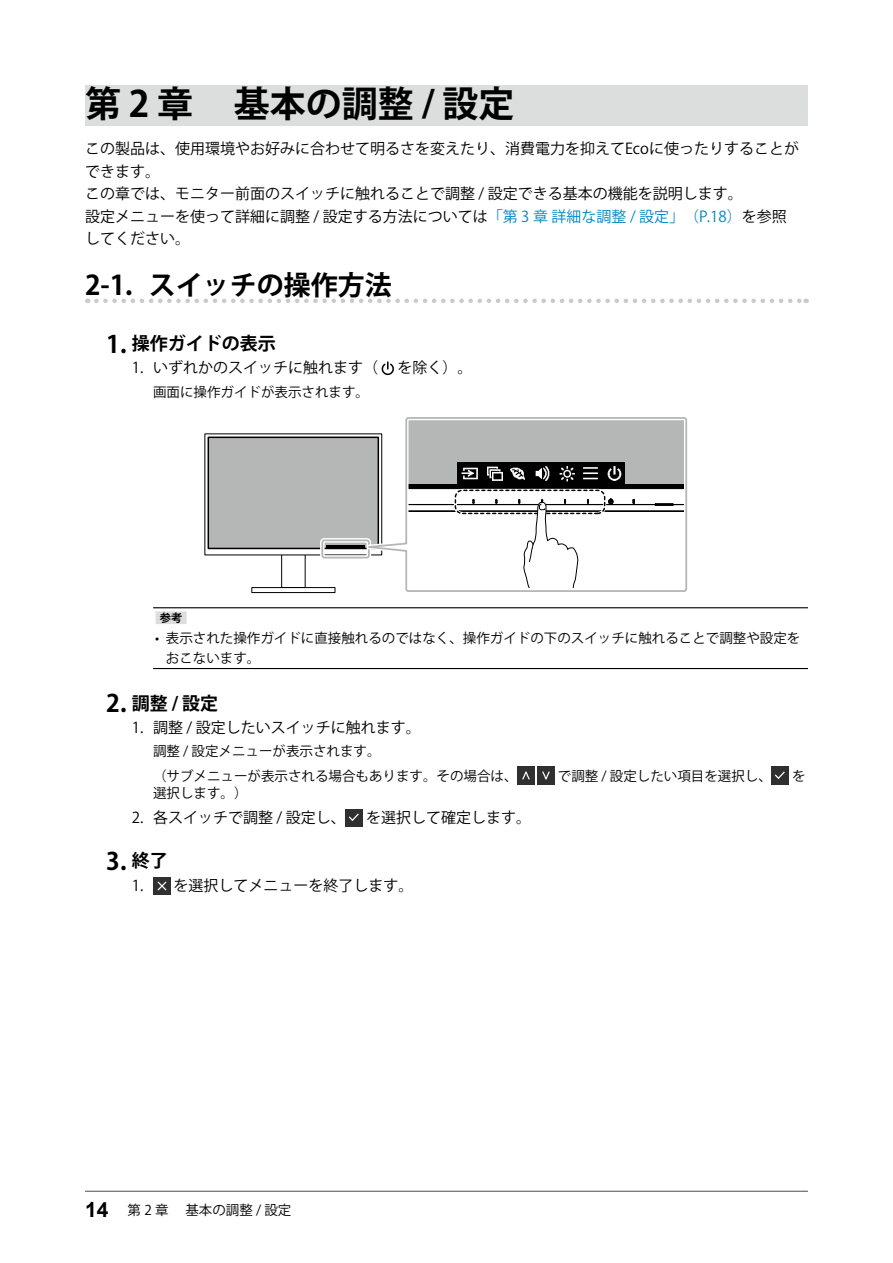
<style>
.page{position:relative;width:893px;height:1263px;background:#fff}
.page>*{position:absolute;margin:0;border:0;box-sizing:border-box;transform-origin:0 0}
.t1{font:700 36px "Koz Go Pro";color:#000}
.t2{font:700 27px "Koz Go Pro";color:#000}
.t3{font:700 24px "Koz Go Pro";color:#000}
.t4{font:700 18px "Koz Go Pro";color:#000}
.t5{font:15px/22.5px "Koz Go Pro";color:#000}
.t6{font:13.5px/19.5px "Koz Go Pro";color:#000}
.t7{font:700 11.25px "Koz Go Pro";color:#000}
.s1{color:#0087c3}
.s2{font-size:24px}
.s3{font-size:18px}
.s4{font-family:"Arial";font-weight:700;font-size:21px}
</style>
<div class="page">
<div style="left:85px;top:85px;width:723px;height:40px;background:#dcdddd"></div>
<svg style="left:96px;top:299px;width:711px;height:4px"></svg>
<svg style="left:382px;top:362px;width:12px;height:13px"></svg>
<div style="left:281px;top:538px;width:25px;height:50px;border:1px solid #000"></div>
<div style="left:251px;top:587px;width:84px;height:6px;border:1px solid #000"></div>
<svg style="left:207px;top:436px;width:157px;height:117px"></svg>
<div style="left:208px;top:437px;width:170px;height:111px;background:#b5b6b6"></div>
<div style="left:208px;top:437px;width:171px;height:112px;border:2px solid #000"></div>
<hr style="left:326px;top:545px;width:39px;height:3px;background:#000">
<div style="left:320px;top:538px;width:51px;height:22px;border:4px solid #fff;border-radius:2px"></div>
<div style="left:321px;top:539px;width:49px;height:19px;border:2px solid #b5b6b6;border-radius:2px"></div>
<svg style="left:367px;top:417px;width:321px;height:175px"></svg>
<hr style="left:153px;top:607px;width:655px;height:1px;background:#000">
<hr style="left:153px;top:668px;width:655px;height:1px;background:#000">
<div style="left:156px;top:611px;width:31px;height:13px;background:#dcdddd"></div>
<img style="left:518px;top:767px;width:17px;height:17px">
<img style="left:538px;top:767px;width:17px;height:17px">
<img style="left:772px;top:767px;width:17px;height:17px">
<img style="left:346px;top:809px;width:17px;height:17px">
<img style="left:153px;top:877px;width:17px;height:17px">
<hr style="left:85px;top:1191px;width:723px;height:1px;background:#595757">
<h1 class="t1" style="left:85px;top:80px;width:431px">第2章 基本の調整/設定</h1>
<p class="t5" style="left:85px;top:138px;width:715px">この製品は、使用環境やお好みに合わせて明るさを変えたり、消費電力を抑えてEcoに使ったりすることができます。<br>この章では、モニター前面のスイッチに触れることで調整 / 設定できる基本の機能を説明します。<br>設定メニューを使って詳細に調整 / 設定する方法については<span class="s1">「第 3 章詳細な調整 / 設定」（P.18）</span>を参照してください。</p>
<h2 class="t2" style="left:85px;top:268px;width:308px">2-1. スイッチの操作方法</h2>
<p class="t4" style="left:106px;top:332px;width:171px"><span class="s2">1.</span> 操作ガイドの表示</p>
<p class="t5" style="left:132px;top:357px;width:248px">1. いずれかのスイッチに触れます（</p>
<p class="t5" style="left:397px;top:357px;width:76px">を除く）。</p>
<p class="t6" style="left:153px;top:382px;width:218px">画面に操作ガイドが表示されます。</p>
<p class="t7" style="left:160px;top:610px;width:24px">参考</p>
<p class="t6" style="left:166px;top:629px;width:636px;text-indent:-11px">• 表示された操作ガイドに直接触れるのではなく、操作ガイドの下のスイッチに触れることで調整や設定をおこないます。</p>
<p class="t4" style="left:106px;top:692px;width:113px"><span class="s2">2.</span> 調整/設定</p>
<p class="t5" style="left:132px;top:717px;width:290px">1. 調整 / 設定したいスイッチに触れます。</p>
<p class="t6" style="left:153px;top:740px;width:366px;line-height:24.3px">調整 / 設定メニューが表示されます。<br>（サブメニューが表示される場合もあります。その場合は、</p>
<p class="t6" style="left:558px;top:766px;width:215px">で調整 / 設定したい項目を選択し、</p>
<p class="t6" style="left:792px;top:766px;width:15px">を</p>
<p class="t6" style="left:153px;top:784px;width:96px">選択します。）</p>
<p class="t5" style="left:132px;top:807px;width:215px">2. 各スイッチで調整 / 設定し、</p>
<p class="t5" style="left:366px;top:807px;width:166px">を選択して確定します。</p>
<h3 class="t3" style="left:106px;top:845px;width:63px">3. <span class="s3">終了</span></h3>
<p class="t5" style="left:132px;top:875px;width:283px">1. を選択してメニューを終了します。</p>
<p class="t6" style="left:85px;top:1201px;width:208px"><span class="s4">14</span> 第 2 章　基本の調整 / 設定</p>
</div>
